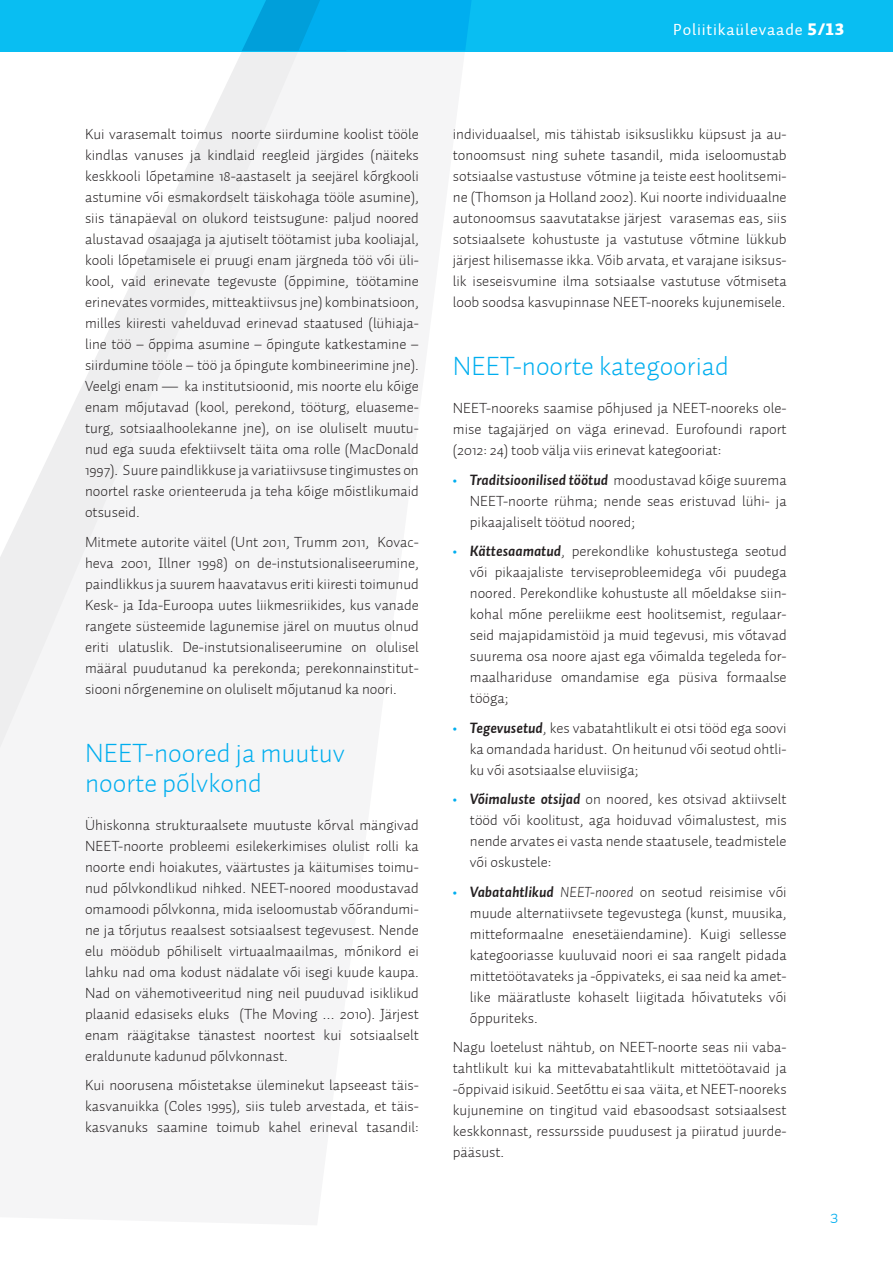
<style>
.page{position:relative;width:893px;height:1263px;background:#fff}
.page>*{position:absolute;margin:0;border:0;box-sizing:border-box;transform-origin:0 0}
.t1{font:300 27px/30px "Auto 1";color:#00aeef}
.t2{font:18px "Auto 1 Light Sm Cp";color:#00aeef}
.t3{font:16.5px "Auto 1 Regular LF";letter-spacing:.05em;color:#fff}
.t4{font:300 15px/21px "Auto 1";color:#231f20;text-align:justify}
.s1{font-family:"Auto 1 Black LF"}
.s2{font-family:"Myriad Pro";font-weight:400;color:#00aeef}
.s3{font-weight:700;font-style:italic}
.s4{font-style:italic}
</style>
<div class="page">
<svg style="left:0;top:51px;width:471px;height:697px;fill:#f5f5f6"></svg>
<div style="left:0;top:0;width:893px;height:51px;background:#09bef2"></div>
<svg style="left:242px;top:0;width:229px;height:51px"></svg>
<p class="t3" style="left:673px;top:19px;width:172px">Poliitikaülevaade <span class="s1">5/13</span></p>
<p class="t4" style="left:85px;top:124px;width:335px">Kui varasemalt toimus noorte siirdumine koolist tööle kindlas vanuses ja kindlaid reegleid järgides (näiteks keskkooli lõpetamine 18-aastaselt ja seejärel kõrgkooli astumine või esmakordselt täiskohaga tööle asumine), siis tänapäeval on olukord teistsugune: paljud noored alustavad osaajaga ja ajutiselt töötamist juba kooliajal, kooli lõpetamisele ei pruugi enam järgneda töö või üli&shy;kool, vaid erinevate tegevuste (õppimine, töötamine erinevates vormides, mitteaktiivsus jne) kombinatsioon, milles kiiresti vahelduvad erinevad staatused (lühiaja&shy;line töö – õppima asumine – õpingute katkestamine – siirdumine tööle – töö ja õpingute kombineerimine jne).<br>Veelgi enam — ka institutsioonid, mis noorte elu kõige enam mõjutavad (kool, perekond, tööturg, eluaseme&shy;turg, sotsiaalhoolekanne jne), on ise oluliselt muutu&shy;nud ega suuda efektiivselt täita oma rolle (MacDonald 1997). Suure paindlikkuse ja variatiivsuse tingimustes on noortel raske orienteeruda ja teha kõige mõistlikumaid otsuseid.</p>
<p class="t4" style="left:85px;top:531px;width:335px">Mitmete autorite väitel (Unt 2011, Trumm 2011, Kovac&shy;heva 2001, Illner 1998) on de-instutsionaliseerumine, paindlikkus ja suurem haavatavus eriti kiiresti toimunud Kesk- ja Ida-Euroopa uutes liikmesriikides, kus vanade rangete süsteemide lagunemise järel on muutus olnud eriti ulatuslik. De-instutsionaliseerumine on olulisel määral puudutanud ka perekonda; perekonnainstitut&shy;siooni nõrgenemine on oluliselt mõjutanud ka noori.</p>
<h1 class="t1" style="left:85px;top:738px;width:261px">NEET-noored ja muutuv noorte põlvkond</h1>
<p class="t4" style="left:85px;top:814px;width:335px">Ühiskonna strukturaalsete muutuste kõrval mängivad NEET-noorte probleemi esilekerkimises olulist rolli ka noorte endi hoiakutes, väärtustes ja käitumises toimu&shy;nud põlvkondlikud nihked. NEET-noored moodustavad omamoodi põlvkonna, mida iseloomustab võõrandumi&shy;ne ja tõrjutus reaalsest sotsiaalsest tegevusest. Nende elu möödub põhiliselt virtuaalmaailmas, mõnikord ei lahku nad oma kodust nädalate või isegi kuude kaupa.<br>Nad on vähemotiveeritud ning neil puuduvad isiklikud plaanid edasiseks eluks (The Moving … 2010). Järjest enam räägitakse tänastest noortest kui sotsiaalselt eraldunute kadunud põlvkonnast.</p>
<p class="t4" style="left:85px;top:1075px;width:335px">Kui noorusena mõistetakse üleminekut lapseeast täis&shy;kasvanuikka (Coles 1995), siis tuleb arvestada, et täis&shy;kasvanuks saamine toimub kahel erineval tasandil:</p>
<p class="t4" style="left:453px;top:124px;width:335px">individuaalsel, mis tähistab isiksuslikku küpsust ja au&shy;tonoomsust ning suhete tasandil, mida iseloomustab sotsiaalse vastustuse võtmine ja teiste eest hoolitsemi&shy;ne (Thomson ja Holland 2002). Kui noorte individuaalne autonoomsus saavutatakse järjest varasemas eas, siis sotsiaalsete kohustuste ja vastutuse võtmine lükkub järjest hilisemasse ikka. Võib arvata, et varajane isiksus&shy;lik iseseisvumine ilma sotsiaalse vastutuse võtmiseta loob soodsa kasvupinnase NEET-nooreks kujunemisele.</p>
<h1 class="t1" style="left:453px;top:351px;width:277px">NEET-noorte kategooriad</h1>
<p class="t4" style="left:453px;top:398px;width:335px">NEET-nooreks saamise põhjused ja NEET-nooreks ole&shy;mise tagajärjed on väga erinevad. Eurofoundi raport (2012: 24) toob välja viis erinevat kategooriat:</p>
<p class="t4" style="left:470px;top:469px;width:318px;text-indent:-17px"><span class="s2">•</span> <span class="s3">Traditsioonilised töötud</span> moodustavad kõige suurema NEET-noorte rühma; nende seas eristuvad lühi- ja pikaajaliselt töötud noored;</p>
<p class="t4" style="left:470px;top:541px;width:318px;text-indent:-17px"><span class="s2">•</span> <span class="s3">Kättesaamatud</span>, perekondlike kohustustega seotud või pikaajaliste terviseprobleemidega või puudega noored. Perekondlike kohustuste all mõeldakse siin&shy;kohal mõne pereliikme eest hoolitsemist, regulaar&shy;seid majapidamistöid ja muid tegevusi, mis võtavad suurema osa noore ajast ega võimalda tegeleda for&shy;maalhariduse omandamise ega püsiva formaalse tööga;</p>
<p class="t4" style="left:470px;top:717px;width:318px;text-indent:-17px"><span class="s2">•</span> <span class="s3">Tegevusetud</span>, kes vabatahtlikult ei otsi tööd ega soovi ka omandada haridust. On heitunud või seotud ohtli&shy;ku või asotsiaalse eluviisiga;</p>
<p class="t4" style="left:470px;top:789px;width:318px;text-indent:-17px"><span class="s2">•</span> <span class="s3">Võimaluste otsijad</span> on noored, kes otsivad aktiivselt tööd või koolitust, aga hoiduvad võimalustest, mis nende arvates ei vasta nende staatusele, teadmistele või oskustele:</p>
<p class="t4" style="left:470px;top:881px;width:318px;text-indent:-17px"><span class="s2">•</span> <span class="s3">Vabatahtlikud</span> <span class="s4">NEET-noored</span> on seotud reisimise või muude alternatiivsete tegevustega (kunst, muusika, mitteformaalne enesetäiendamine). Kuigi sellesse kategooriasse kuuluvaid noori ei saa rangelt pidada mittetöötavateks ja -õppivateks, ei saa neid ka amet&shy;like määratluste kohaselt liigitada hõivatuteks või õppuriteks.</p>
<p class="t4" style="left:453px;top:1037px;width:335px">Nagu loetelust nähtub, on NEET-noorte seas nii vaba&shy;tahtlikult kui ka mittevabatahtlikult mittetöötavaid ja -õppivaid isikuid. Seetõttu ei saa väita, et NEET-nooreks kujunemine on tingitud vaid ebasoodsast sotsiaalsest keskkonnast, ressursside puudusest ja piiratud juurde&shy;pääsust.</p>
<p class="t2" style="left:830px;top:1206px;width:11px">3</p>
</div>
